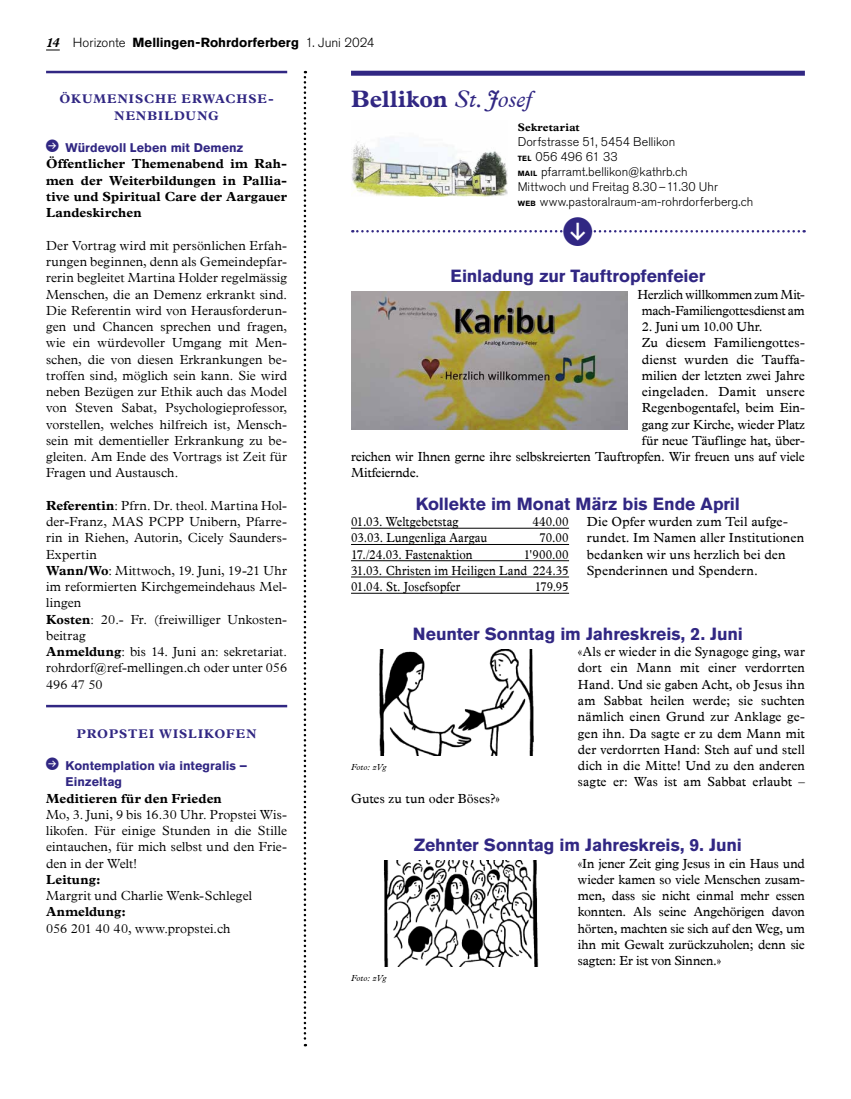
<style>
.page{position:relative;width:851px;height:1099px;background:#fff}
.page>*{position:absolute;margin:0;border:0;box-sizing:border-box;transform-origin:0 0}
.t1{font:700 23.75px "Plantin MT Pro";letter-spacing:.01em;color:#312783}
.t2{font:700 17.5px "Akzidenz Grotesk Pro";letter-spacing:-.005em;color:#312783}
.t3{font:300 13.12px/16.2px "Plantin MT Pro";letter-spacing:.005em;color:#000;text-align:justify}
.t4{font:13.12px/16.2px "Plantin MT Pro";letter-spacing:.005em;color:#000;text-align:justify}
.t5{font:700 13.12px/16.2px "Plantin MT Pro";letter-spacing:.01em;color:#000;text-align:justify}
.t6{font:13.12px/16.2px "Plantin MT Pro";letter-spacing:.005em;color:#000;text-align:justify;scale:.9 1}
.t7{font:13.12px/16.2px "Plantin MT Pro";letter-spacing:-.015em;color:#000;text-align:center}
.t8{font:700 13.12px "Akzidenz Grotesk Pro";letter-spacing:.005em;color:#000}
.t9{font:300 12.5px/15px "Akzidenz Grotesk Pro";letter-spacing:.005em;color:#000}
.t10{font:700 12.5px/16.2px "Akzidenz Grotesk Pro";color:#312783}
.t11{font:700 12.5px/16.2px "Plantin MT Pro";letter-spacing:.085em;color:#312783;text-align:center}
.t12{font:700 11px "Plantin MT Pro";letter-spacing:.025em;color:#000}
.t13{font:italic 8.75px "Plantin MT Pro";letter-spacing:.005em;color:#000}
.s1{font-family:"Plantin MT Pro";font-style:italic}
.s2{font-weight:300}
.s3{font-weight:700}
.s4{font-weight:400;font-style:italic}
.s5{font-weight:700;font-size:7.5px}
</style>
<div class="page">
<svg style="left:46px;top:50px;width:14px;height:1px"></svg>
<svg style="left:303px;top:71px;width:3px;height:975px"></svg>
<img style="left:351px;top:291px;width:276px;height:138px">
<hr style="left:351px;top:528px;width:218px;height:1px;background:#000">
<hr style="left:351px;top:544px;width:218px;height:1px;background:#000">
<hr style="left:351px;top:560px;width:218px;height:1px;background:#000">
<hr style="left:351px;top:576px;width:218px;height:1px;background:#000">
<hr style="left:351px;top:593px;width:218px;height:1px;background:#000">
<img style="left:379px;top:649px;width:155px;height:106px">
<img style="left:384px;top:860px;width:155px;height:106px">
<div style="left:351px;top:71px;width:453px;height:5px;background:#312783"></div>
<img style="left:351px;top:138px;width:156px;height:58px">
<hr style="left:46px;top:71px;width:241px;height:2px;background:#312783">
<hr style="left:46px;top:704px;width:241px;height:3px;background:#312783">
<svg style="left:352px;top:230px;width:452px;height:3px"></svg>
<p class="t8" style="left:46px;top:34px;width:330px"><span class="s1">14</span> <span class="s2">Horizonte</span> Mellingen-Rohrdorferberg <span class="s2">1. Juni 2024</span></p>
<p class="t11" style="left:60px;top:91px;width:216px">ÖKUMENISCHE ERWACHSE-<br>NENBILDUNG</p>
<p class="t10" style="left:66px;top:139px;width:179px">Würdevoll Leben mit Demenz</p>
<p class="t5" style="left:46px;top:156px;width:242px">Öffentlicher Themenabend im Rah&shy;men der Weiterbildungen in Pallia&shy;tive und Spiritual Care der Aargauer Landeskirchen</p>
<p class="t3" style="left:46px;top:237px;width:242px">Der Vortrag wird mit persönlichen Erfah&shy;rungen beginnen, denn als Gemeindepfar&shy;rerin begleitet Martina Holder regelmässig Menschen, die an Demenz erkrankt sind.<br>Die Referentin wird von Herausforderun&shy;gen und Chancen sprechen und fragen, wie ein würdevoller Umgang mit Men&shy;schen, die von diesen Erkrankungen be&shy;troffen sind, möglich sein kann. Sie wird neben Bezügen zur Ethik auch das Model von Steven Sabat, Psychologieprofessor, vorstellen, welches hilfreich ist, Mensch&shy;sein mit dementieller Erkrankung zu be&shy;gleiten. Am Ende des Vortrags ist Zeit für Fragen und Austausch.</p>
<p class="t3" style="left:46px;top:497px;width:242px;text-align:left"><span class="s3">Referentin</span>: Pfrn. Dr. theol. Martina Hol&shy;der-Franz, MAS PCPP Unibern, Pfarre&shy;rin in Riehen, Autorin, Cicely Saunders-<br>Expertin<br><span class="s3">Wann/Wo</span>: Mittwoch, 19. Juni, 19-21 Uhr im reformierten Kirchgemeindehaus Mel&shy;lingen<br><span class="s3">Kosten</span>: 20.- Fr. (freiwilliger Unkosten&shy;beitrag<br><span class="s3">Anmeldung</span>: bis 14. Juni an: sekretariat. rohrdorf@ref-mellingen.ch oder unter 056<br>496 47 50</p>
<p class="t11" style="left:77px;top:725px;width:181px">PROPSTEI WISLIKOFEN</p>
<p class="t10" style="left:66px;top:757px;width:183px">Kontemplation via integralis –<br>Einzeltag</p>
<p class="t5" style="left:46px;top:790px;width:177px">Meditieren für den Frieden</p>
<p class="t3" style="left:46px;top:806px;width:242px">Mo, 3. Juni, 9 bis 16.30 Uhr. Propstei Wis&shy;likofen. Für einige Stunden in die Stille eintauchen, für mich selbst und den Frie&shy;den in der Welt!</p>
<p class="t5" style="left:46px;top:871px;width:56px">Leitung:</p>
<p class="t3" style="left:46px;top:887px;width:207px">Margrit und Charlie Wenk-Schlegel</p>
<p class="t5" style="left:46px;top:903px;width:81px">Anmeldung:</p>
<p class="t3" style="left:46px;top:920px;width:186px">056 201 40 40, www.propstei.ch</p>
<h1 class="t1" style="left:351px;top:85px;width:182px">Bellikon <span class="s4">St. Josef</span></h1>
<p class="t12" style="left:517px;top:120px;width:64px">Sekretariat</p>
<p class="t9" style="left:517px;top:134px;width:237px">Dorfstrasse 51, 5454 Bellikon<br><span class="s5">TEL</span> 056 496 61 33<br><span class="s5">MAIL</span> pfarramt.bellikon@kathrb.ch<br>Mittwoch und Freitag 8.30–11.30 Uhr<br><span class="s5">WEB</span> www.pastoralraum-am-rohrdorferberg.ch</p>
<h2 class="t2" style="left:450px;top:265px;width:256px">Einladung zur Tauftropfenfeier</h2>
<p class="t7" style="left:637px;top:286px;width:169px">Herzlich willkommen zum Mit&shy;mach-Familiengottesdienst am</p>
<p class="t4" style="left:641px;top:318px;width:122px">2. Juni um 10.00 Uhr.</p>
<p class="t4" style="left:641px;top:335px;width:164px">Zu diesem Familiengottes-</p>
<p class="t4" style="left:641px;top:351px;width:164px">dienst wurden die Tauffa-</p>
<p class="t4" style="left:641px;top:367px;width:165px">milien der letzten zwei Jahre</p>
<p class="t4" style="left:641px;top:383px;width:165px">eingeladen. Damit unsere</p>
<p class="t4" style="left:641px;top:400px;width:164px">Regenbogentafel, beim Ein-</p>
<p class="t4" style="left:641px;top:416px;width:165px">gang zur Kirche, wieder Platz</p>
<p class="t4" style="left:641px;top:432px;width:164px">für neue Täuflinge hat, über-</p>
<p class="t4" style="left:351px;top:448px;width:455px">reichen wir Ihnen gerne ihre selbskreierten Tauftropfen. Wir freuen uns auf viele</p>
<p class="t7" style="left:351px;top:465px;width:70px">Mitfeiernde.</p>
<h2 class="t2" style="left:416px;top:492px;width:325px">Kollekte im Monat März bis Ende April</h2>
<p class="t6" style="left:351px;top:513px;width:121px">01.03. Weltgebetstag</p>
<p class="t6" style="left:532px;top:513px;width:42px">440.00</p>
<p class="t6" style="left:351px;top:530px;width:153px">03.03. Lungenliga Aargau</p>
<p class="t6" style="left:539px;top:530px;width:34px">70.00</p>
<p class="t6" style="left:351px;top:546px;width:136px">17./24.03. Fastenaktion</p>
<p class="t4" style="left:586px;top:513px;width:219px;text-align:left">Die Opfer wurden zum Teil aufge&shy;rundet. Im Namen aller Institutionen bedanken wir uns herzlich bei den<br>Spenderinnen und Spendern.</p>
<p class="t6" style="left:351px;top:546px;width:243px;text-indent:173px">1'900.00<br>31.03. Christen im Heiligen Land 224.35<br>01.04. St. Josefsopfer</p>
<p class="t6" style="left:534px;top:578px;width:39px">179.95</p>
<h2 class="t2" style="left:413px;top:622px;width:331px">Neunter Sonntag im Jahreskreis, 2. Juni</h2>
<p class="t4" style="left:578px;top:643px;width:228px">«Als er wieder in die Synagoge ging, war dort ein Mann mit einer verdorrten Hand. Und sie gaben Acht, ob Jesus ihn am Sabbat heilen werde; sie suchten nämlich einen Grund zur Anklage ge&shy;gen ihn. Da sagte er zu dem Mann mit der verdorrten Hand: Steh auf und stell dich in die Mitte! Und zu den anderen sagte er: Was ist am Sabbat erlaubt –</p>
<p class="t4" style="left:351px;top:790px;width:150px">Gutes zu tun oder Böses?»</p>
<h2 class="t2" style="left:414px;top:833px;width:329px">Zehnter Sonntag im Jahreskreis, 9. Juni</h2>
<p class="t4" style="left:577px;top:855px;width:229px">«In jener Zeit ging Jesus in ein Haus und wieder kamen so viele Menschen zusam&shy;men, dass sie nicht einmal mehr essen konnten. Als seine Angehörigen davon hörten, machten sie sich auf den Weg, um ihn mit Gewalt zurückzuholen; denn sie sagten: Er ist von Sinnen.»</p>
<p class="t13" style="left:351px;top:762px;width:37px">Foto: zVg</p>
<p class="t13" style="left:351px;top:973px;width:37px">Foto: zVg</p>
</div>
